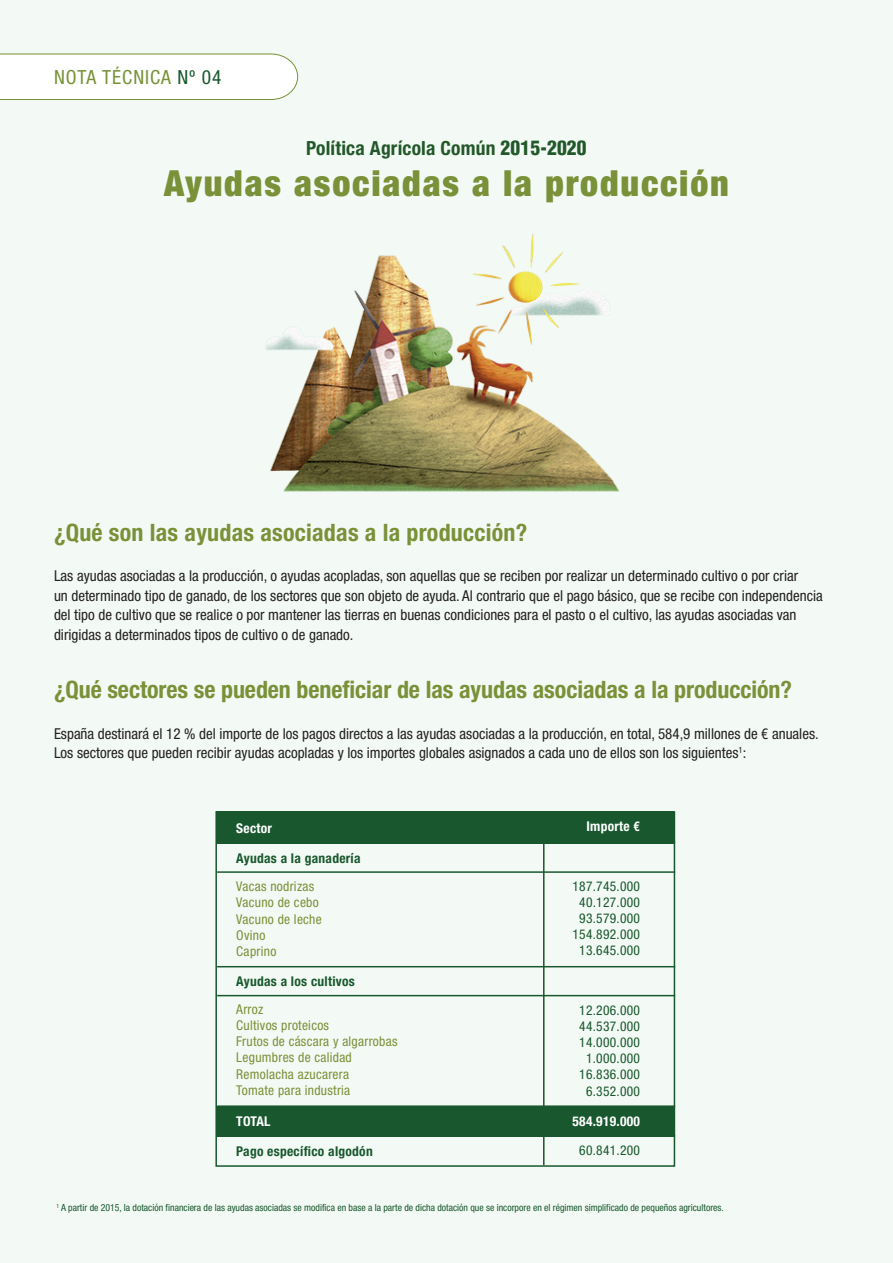
<style>
.page{position:relative;width:893px;height:1263px;background:#f3faf5}
.page>*{position:absolute;margin:0;border:0;box-sizing:border-box;transform-origin:0 0}
.t1{font:900 condensed 36px "Helvetica Neue";letter-spacing:.05em;color:#799138}
.RESPUESTA{font:700 condensed 24px "Helvetica Neue";letter-spacing:-.005em;color:#799138}
.INDICE{font:700 condensed 19.5px "Helvetica Neue";letter-spacing:.01em;color:#23582a}
.INDICE-2{font:condensed 19.5px "Helvetica Neue";letter-spacing:.05em;color:#799138}
.RESPUESTA-2{font:condensed 15px/19.5px "Helvetica Neue";color:#231f20}
.RESPUESTA-3{font:condensed 13.5px/16.2px "Helvetica Neue";letter-spacing:.02em;color:#799138}
.RESPUESTA-4{font:condensed 13.5px "Helvetica Neue";letter-spacing:.02em;color:#19582e}
.RESPUESTA-5{font:700 condensed 13.5px "Helvetica Neue";letter-spacing:.02em;color:#19582e}
.RESPUESTA-6{font:700 condensed 13.5px "Helvetica Neue";letter-spacing:.02em;color:#fff}
.RESPUESTA-7{font:condensed 9.75px "Helvetica Neue";color:#19582e}
.s1{color:#19582e}
.s2{font-family:"Helvetica";font-weight:900}
</style>
<div class="page">
<svg style="left:0;top:53px;width:298px;height:47px"></svg>
<img style="left:265px;top:233px;width:354px;height:259px">
<div style="left:216px;top:811px;width:458px;height:32px;background:#19582e"></div>
<div style="left:216px;top:1106px;width:458px;height:31px;background:#19582e"></div>
<div style="left:215px;top:811px;width:460px;height:356px;border:2px solid #19582e"></div>
<hr style="left:217px;top:842px;width:458px;height:1px;background:#19582e">
<hr style="left:217px;top:871px;width:458px;height:2px;background:#19582e">
<hr style="left:217px;top:966px;width:458px;height:1px;background:#19582e">
<hr style="left:217px;top:1135px;width:458px;height:1px;background:#19582e">
<hr style="left:217px;top:995px;width:458px;height:1px;background:#19582e">
<hr style="left:217px;top:1105px;width:458px;height:2px;background:#19582e">
<hr style="left:543px;top:811px;width:1px;height:354px;background:#19582e">
<p class="INDICE-2" style="left:54px;top:66px;width:169px">NOTA TÉCNICA <span class="s1">Nº 04</span></p>
<p class="INDICE" style="left:306px;top:137px;width:282px">Política Agrícola Común <span class="s2">2015-2020</span></p>
<p class="t1" style="left:164px;top:161px;width:566px">Ayudas asociadas a la producción</p>
<p class="RESPUESTA" style="left:54px;top:517px;width:475px">¿Qué son las ayudas asociadas a la producción?</p>
<p class="RESPUESTA-2" style="left:54px;top:566px;width:770px">Las ayudas asociadas a la producción, o ayudas acopladas, son aquellas que se reciben por realizar un determinado cultivo o por criar<br>un determinado tipo de ganado, de los sectores que son objeto de ayuda. Al contrario que el pago básico, que se recibe con independencia del tipo de cultivo que se realice o por mantener las tierras en buenas condiciones para el pasto o el cultivo, las ayudas asociadas van dirigidas a determinados tipos de cultivo o de ganado.</p>
<p class="RESPUESTA" style="left:54px;top:675px;width:739px">¿Qué sectores se pueden beneficiar de las ayudas asociadas a la producción?</p>
<p class="RESPUESTA-2" style="left:54px;top:723px;width:766px">España destinará el 12 % del importe de los pagos directos a las ayudas asociadas a la producción, en total, 584,9 millones de € anuales.<br>Los sectores que pueden recibir ayudas acopladas y los importes globales asignados a cada uno de ellos son los siguientes<sup>1</sup>:</p>
<p class="RESPUESTA-6" style="left:236px;top:820px;width:37px">Sector</p>
<p class="RESPUESTA-5" style="left:236px;top:850px;width:126px">Ayudas a la ganadería</p>
<p class="RESPUESTA-3" style="left:236px;top:878px;width:79px">Vacas nodrizas</p>
<p class="RESPUESTA-3" style="left:236px;top:894px;width:84px">Vacuno de cebo</p>
<p class="RESPUESTA-3" style="left:236px;top:910px;width:87px">Vacuno de leche</p>
<p class="RESPUESTA-3" style="left:236px;top:927px;width:42px">Ovino<br>Caprino</p>
<p class="RESPUESTA-5" style="left:236px;top:973px;width:120px">Ayudas a los cultivos</p>
<p class="RESPUESTA-3" style="left:236px;top:1001px;width:29px">Arroz</p>
<p class="RESPUESTA-3" style="left:236px;top:1017px;width:94px">Cultivos proteicos</p>
<p class="RESPUESTA-3" style="left:236px;top:1033px;width:163px">Frutos de cáscara y algarrobas<br>Legumbres de calidad</p>
<p class="RESPUESTA-3" style="left:236px;top:1066px;width:114px">Remolacha azucarera</p>
<p class="RESPUESTA-3" style="left:236px;top:1082px;width:115px">Tomate para industria</p>
<p class="RESPUESTA-6" style="left:236px;top:1113px;width:36px">TOTAL</p>
<p class="RESPUESTA-5" style="left:236px;top:1143px;width:138px">Pago específico algodón</p>
<p class="RESPUESTA-6" style="left:586px;top:818px;width:55px">Importe €</p>
<p class="RESPUESTA-4" style="left:572px;top:878px;width:69px">187.745.000</p>
<p class="RESPUESTA-4" style="left:579px;top:894px;width:62px">40.127.000</p>
<p class="RESPUESTA-4" style="left:579px;top:910px;width:62px">93.579.000</p>
<p class="RESPUESTA-4" style="left:572px;top:927px;width:69px">154.892.000</p>
<p class="RESPUESTA-4" style="left:579px;top:943px;width:62px">13.645.000</p>
<p class="RESPUESTA-4" style="left:579px;top:1002px;width:62px">12.206.000</p>
<p class="RESPUESTA-4" style="left:579px;top:1018px;width:62px">44.537.000</p>
<p class="RESPUESTA-4" style="left:579px;top:1034px;width:62px">14.000.000</p>
<p class="RESPUESTA-4" style="left:586px;top:1050px;width:55px">1.000.000</p>
<p class="RESPUESTA-4" style="left:579px;top:1067px;width:62px">16.836.000</p>
<p class="RESPUESTA-4" style="left:586px;top:1083px;width:55px">6.352.000</p>
<p class="RESPUESTA-6" style="left:572px;top:1112px;width:69px">584.919.000</p>
<p class="RESPUESTA-4" style="left:579px;top:1143px;width:62px">60.841.200</p>
<p class="RESPUESTA-7" style="left:56px;top:1202px;width:669px"><sup>1</sup> A partir de 2015, la dotación financiera de las ayudas asociadas se modifica en base a la parte de dicha dotación que se incorpore en el régimen simplificado de pequeños agricultores.</p>
</div>
